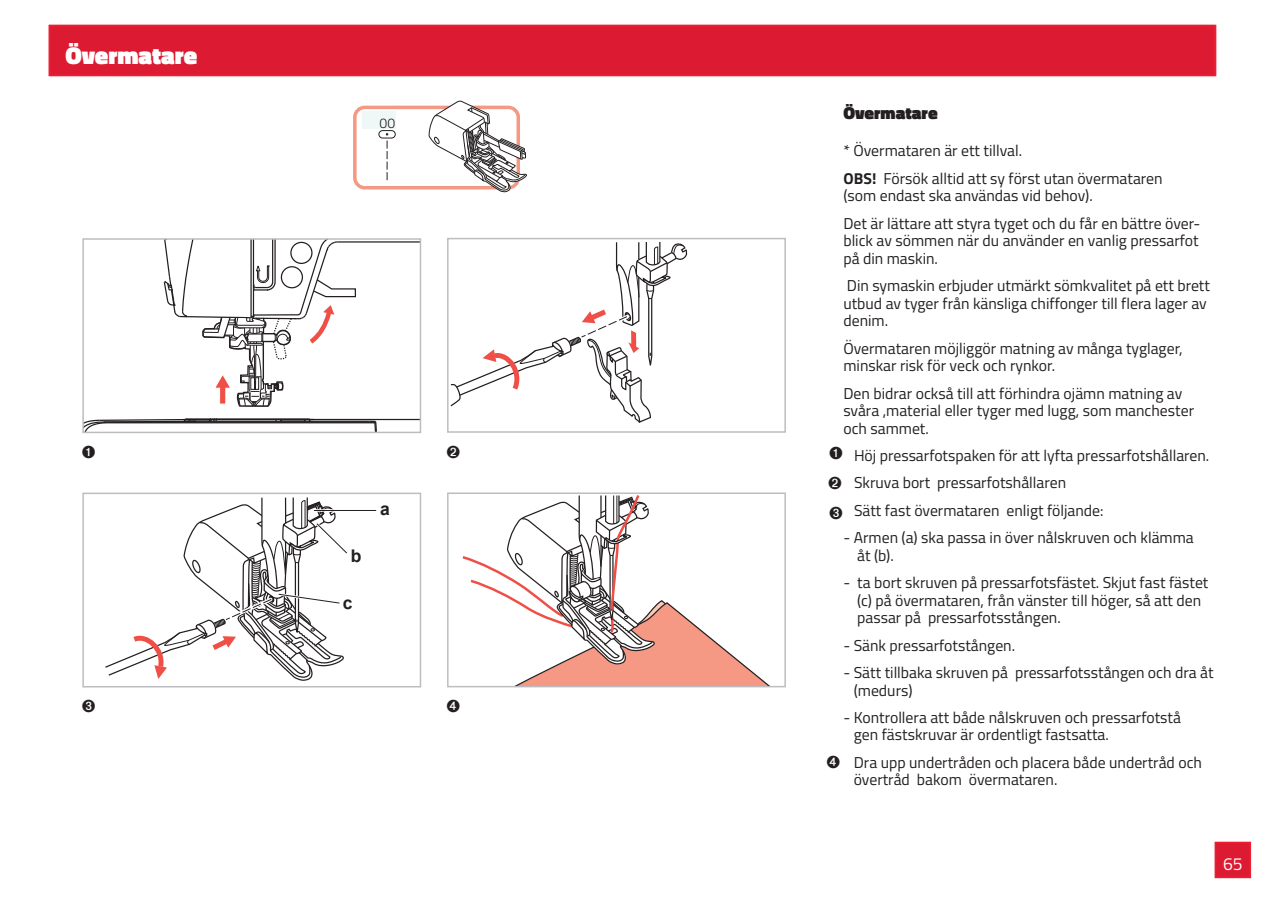
<style>
.page{position:relative;width:1275px;height:903px;background:#fff}
.page>*{position:absolute;margin:0;border:0;box-sizing:border-box;transform-origin:0 0}
.t1{font:900 24.5px "Titillium Web";color:#fff}
.t2{font:700 24.5px "Titillium Web";color:#fff}
.t3{font:900 17.5px "Titillium Web";color:#231f20}
.t4{font:700 17.5px "Arial";color:#231f20}
.t5{font:17.5px/29.8px "Zapf Dingbats ITC";color:#231f20;text-align:justify}
.t6{font:17.5px "Titillium Web";color:#fff}
.t7{font:15.75px/17.5px "Titillium Web";color:#231f20}
.t8{font:300 14px "Titillium Web";color:#231f20}
.t9{font:10.5px "Arial";color:#231f20}
.s1{font-weight:700}
</style>
<div class="page">
<div style="left:1215px;top:842px;width:35px;height:35px;background:#dc1a32"></div>
<div style="left:1214px;top:842px;width:37px;height:36px;border:2px solid #ed1d32"></div>
<div style="left:50px;top:26px;width:1164px;height:49px;background:#dc1a32"></div>
<div style="left:49px;top:25px;width:1166px;height:51px;border:2px solid #ed1d32"></div>
<hr style="left:310px;top:419px;width:110px;height:1px;background:#231f20">
<hr style="left:338px;top:241px;width:82px;height:2px;background:#231f20">
<svg style="left:84px;top:240px;width:294px;height:191px"></svg>
<div style="left:82px;top:238px;width:339px;height:195px;border:1px solid #bcbdc0"></div>
<div style="left:353px;top:106px;width:167px;height:83px;border:4px solid #f59884;border-radius:10px"></div>
<div style="left:378px;top:130px;width:18px;height:9px;border:1px solid #231f20;border-radius:4px"></div>
<svg style="left:386px;top:133px;width:2px;height:47px"></svg>
<svg style="left:428px;top:100px;width:99px;height:93px"></svg>
<hr style="left:314px;top:510px;width:62px;height:1px;background:#231f20">
<svg style="left:104px;top:492px;width:246px;height:196px"></svg>
<svg style="left:460px;top:492px;width:312px;height:196px"></svg>
<div style="left:362px;top:112px;width:33px;height:17px;background:#f0f7f7"></div>
<svg style="left:447px;top:241px;width:241px;height:192px"></svg>
<h1 class="t1" style="left:65px;top:38px;width:134px">Övermatare</h1>
<h1 class="t2" style="left:65px;top:37px;width:24px">W</h1>
<p class="t9" style="left:385px;top:112px;width:7px">1</p>
<p class="t8" style="left:380px;top:112px;width:17px">00</p>
<p class="t4" style="left:351px;top:544px;width:12px">b</p>
<p class="t4" style="left:343px;top:592px;width:11px">c</p>
<p class="t4" style="left:380px;top:497px;width:11px">a</p>
<p class="t3" style="left:843px;top:100px;width:96px">Övermatare</p>
<p class="t7" style="left:843px;top:136px;width:321px;line-height:27.5px">* Övermataren är ett tillval.<br><span class="s1">OBS!</span> Försök alltid att sy först utan övermataren</p>
<p class="t7" style="left:843px;top:181px;width:358px;line-height:27.5px">(som endast ska användas vid behov).<br>Det är lättare att styra tyget och du får en bättre över-</p>
<p class="t7" style="left:843px;top:231px;width:357px">blick av sömmen när du använder en vanlig pressarfot på din maskin.</p>
<p class="t7" style="left:843px;top:276px;width:368px">Din symaskin erbjuder utmärkt sömkvalitet på ett brett utbud av tyger från känsliga chiffonger till flera lager av denim.</p>
<p class="t7" style="left:843px;top:339px;width:341px">Övermataren möjliggör matning av många tyglager, minskar risk för veck och rynkor.</p>
<p class="t7" style="left:843px;top:383px;width:352px">Den bidrar också till att förhindra ojämn matning av svåra ,material eller tyger med lugg, som manchester och sammet.</p>
<p class="t7" style="left:854px;top:441px;width:357px;line-height:27.5px">Höj pressarfotspaken för att lyfta pressarfotshållaren.<br>Skruva bort pressarfotshållaren<br>Sätt fast övermataren enligt följande:</p>
<p class="t7" style="left:857px;top:528px;width:338px;text-indent:-14px">- Armen (a) ska passa in över nålskruven och klämma åt (b).</p>
<p class="t7" style="left:857px;top:573px;width:353px;text-indent:-14px">- ta bort skruven på pressarfotsfästet. Skjut fast fästet (c) på övermataren, från vänster till höger, så att den passar på pressarfotsstången.</p>
<p class="t7" style="left:843px;top:635px;width:173px">- Sänk pressarfotstången.</p>
<p class="t7" style="left:854px;top:663px;width:361px;text-indent:-10px">- Sätt tillbaka skruven på pressarfotsstången och dra åt (medurs)</p>
<p class="t7" style="left:854px;top:708px;width:329px;text-indent:-10px">- Kontrollera att både nålskruven och pressarfotstå gen fästskruvar är ordentligt fastsatta.</p>
<p class="t7" style="left:854px;top:753px;width:350px">Dra upp undertråden och placera både undertråd och övertråd bakom övermataren.</p>
<p class="t5" style="left:828px;top:439px;width:16px">➊<br>➋<br>➌</p>
<p class="t6" style="left:1223px;top:851px;width:21px">65</p>
</div>
